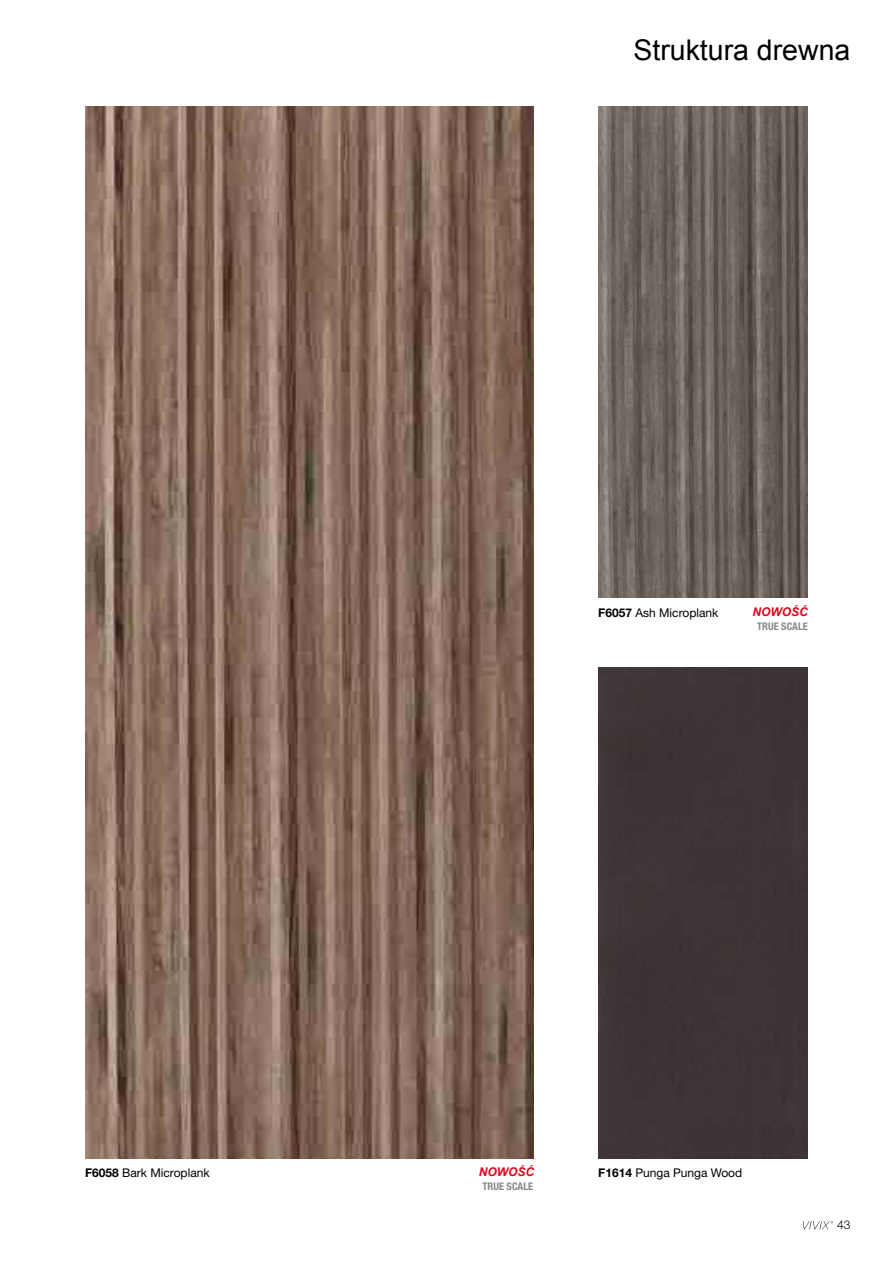
<style>
.page{position:relative;width:893px;height:1263px;background:#fff}
.page>*{position:absolute;margin:0;border:0;box-sizing:border-box;transform-origin:0 0}
.t1{font:28.5px "Arial";color:#000}
.t2{font:12px "Helvetica Neue";color:#000}
.t3{font:italic 700 12px "Arial";color:#e2001a}
.t4{font:300 12px "Helvetica Neue";color:#000}
.t5{font:700 condensed 10.5px "Helvetica Neue";color:#87888a}
.s1{font-family:"Helvetica Neue LT Std";font-weight:700}
</style>
<div class="page">
<svg style="left:803px;top:1221px;width:30px;height:8px"></svg>
<div style="left:598px;top:667px;width:210px;height:492px;background:#3e3337"></div>
<img style="left:598px;top:106px;width:210px;height:492px">
<img style="left:85px;top:106px;width:449px;height:1053px">
<h1 class="t1" style="left:633px;top:31px;width:218px">Struktura drewna</h1>
<p class="t2" style="left:598px;top:605px;width:122px"><span class="s1">F6057</span> Ash Microplank</p>
<p class="t3" style="left:753px;top:604px;width:57px">NOWOŚĆ</p>
<p class="t5" style="left:757px;top:620px;width:52px">TRUE SCALE</p>
<p class="t3" style="left:479px;top:1163px;width:57px">NOWOŚĆ</p>
<p class="t2" style="left:85px;top:1165px;width:126px"><span class="s1">F6058</span> Bark Microplank</p>
<p class="t2" style="left:598px;top:1165px;width:146px"><span class="s1">F1614</span> Punga Punga Wood</p>
<p class="t5" style="left:482px;top:1180px;width:52px">TRUE SCALE</p>
<p class="t4" style="left:837px;top:1218px;width:15px">43</p>
</div>
